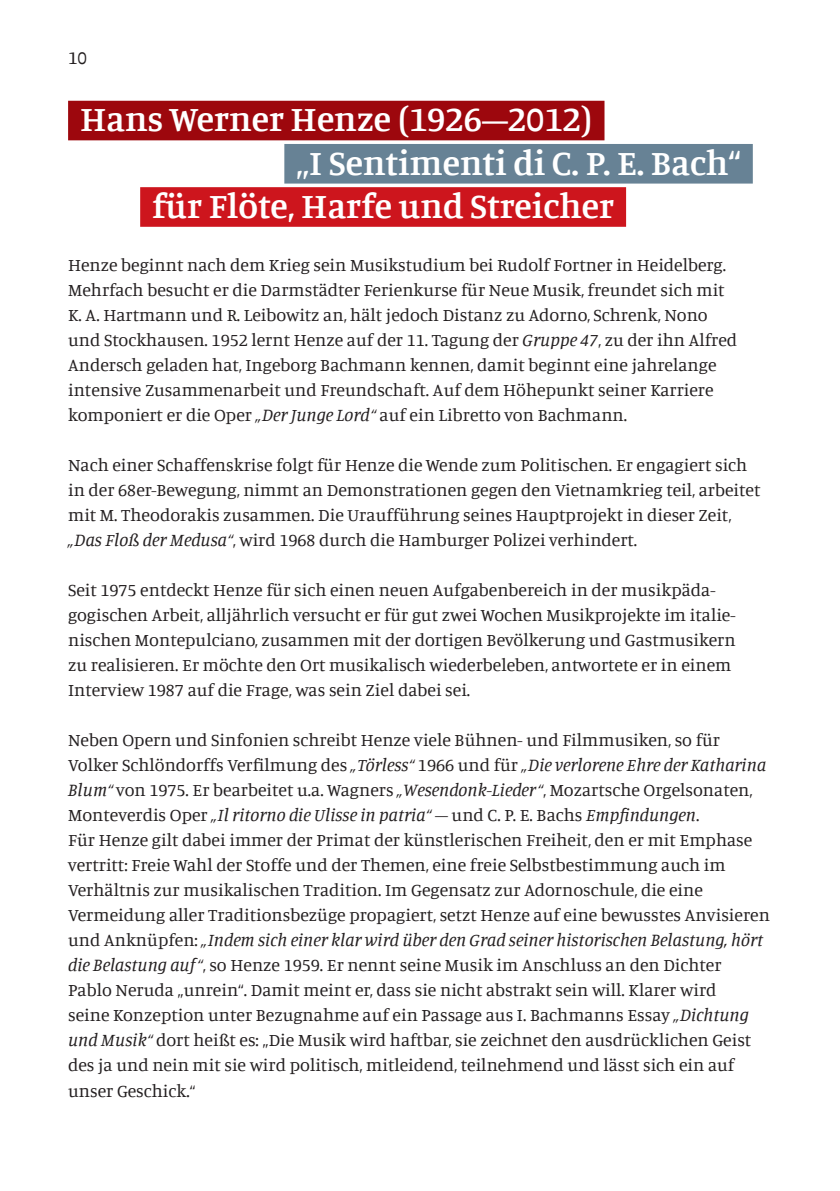
<style>
.page{position:relative;width:840px;height:1191px;background:#fff}
.page>*{position:absolute;margin:0;border:0;box-sizing:border-box;transform-origin:0 0}
.t1{font:600 36px "Manuale";color:#fff}
.t2{font:19px "Manuale";color:#231f20}
.t3{font:18px/25px "Manuale";color:#231f20}
.s1{font-style:italic}
</style>
<div class="page">
<div style="left:68px;top:101px;width:536px;height:39px;background:#9d070d"></div>
<div style="left:284px;top:144px;width:468px;height:40px;background:#678295"></div>
<div style="left:140px;top:187px;width:485px;height:40px;background:#cd151d"></div>
<p class="t2" style="left:68px;top:45px;width:20px">10</p>
<h1 class="t1" style="left:80px;top:96px;width:513px">Hans Werner Henze (1926–2012)</h1>
<h1 class="t1" style="left:296px;top:139px;width:445px">„I Sentimenti di C. P. E. Bach“</h1>
<h1 class="t1" style="left:152px;top:182px;width:463px">für Flöte, Harfe und Streicher</h1>
<p class="t3" style="left:68px;top:252px;width:670px">Henze beginnt nach dem Krieg sein Musikstudium bei Rudolf Fortner in Heidelberg.<br>Mehrfach besucht er die Darmstädter Ferienkurse für Neue Musik, freundet sich mit K. A. Hartmann und R. Leibowitz an, hält jedoch Distanz zu Adorno, Schrenk, Nono und Stockhausen. 1952 lernt Henze auf der 11. Tagung der <span class="s1">Gruppe 47</span>, zu der ihn Alfred Andersch geladen hat, Ingeborg Bachmann kennen, damit beginnt eine jahrelange intensive Zusammenarbeit und Freundschaft. Auf dem Höhepunkt seiner Karriere komponiert er die Oper <span class="s1">„Der Junge Lord“</span> auf ein Libretto von Bachmann.</p>
<p class="t3" style="left:68px;top:452px;width:693px">Nach einer Schaffenskrise folgt für Henze die Wende zum Politischen. Er engagiert sich in der 68er-Bewegung, nimmt an Demonstrationen gegen den Vietnamkrieg teil, arbeitet mit M. Theodorakis zusammen. Die Uraufführung seines Hauptprojekt in dieser Zeit, <span class="s1">„Das Floß der Medusa“</span>, wird 1968 durch die Hamburger Polizei verhindert.</p>
<p class="t3" style="left:68px;top:577px;width:668px">Seit 1975 entdeckt Henze für sich einen neuen Aufgabenbereich in der musikpäda&shy;gogischen Arbeit, alljährlich versucht er für gut zwei Wochen Musikprojekte im italie&shy;nischen Montepulciano, zusammen mit der dortigen Bevölkerung und Gastmusikern zu realisieren. Er möchte den Ort musikalisch wiederbeleben, antwortete er in einem Interview 1987 auf die Frage, was sein Ziel dabei sei.</p>
<p class="t3" style="left:68px;top:727px;width:703px">Neben Opern und Sinfonien schreibt Henze viele Bühnen- und Filmmusiken, so für Volker Schlöndorffs Verfilmung des <span class="s1">„Törless“</span> 1966 und für <span class="s1">„Die verlorene Ehre der Katharina Blum“</span> von 1975. Er bearbeitet u.a. Wagners <span class="s1">„Wesendonk-Lieder“</span>, Mozartsche Orgelsonaten, Monteverdis Oper <span class="s1">„Il ritorno die Ulisse in patria“</span> – und C. P. E. Bachs <span class="s1">Empfindungen</span>.<br>Für Henze gilt dabei immer der Primat der künstlerischen Freiheit, den er mit Emphase vertritt: Freie Wahl der Stoffe und der Themen, eine freie Selbstbestimmung auch im Verhältnis zur musikalischen Tradition. Im Gegensatz zur Adornoschule, die eine Vermeidung aller Traditionsbezüge propagiert, setzt Henze auf eine bewusstes Anvisieren und Anknüpfen: <span class="s1">„Indem sich einer klar wird über den Grad seiner historischen Belastung, hört die Belastung auf“</span>, so Henze 1959. Er nennt seine Musik im Anschluss an den Dichter<br>Pablo Neruda „unrein“. Damit meint er, dass sie nicht abstrakt sein will. Klarer wird<br>seine Konzeption unter Bezugnahme auf ein Passage aus I. Bachmanns Essay <span class="s1">„Dichtung und Musik“</span> dort heißt es: „Die Musik wird haftbar, sie zeichnet den ausdrücklichen Geist des ja und nein mit sie wird politisch, mitleidend, teilnehmend und lässt sich ein auf unser Geschick.“</p>
</div>
